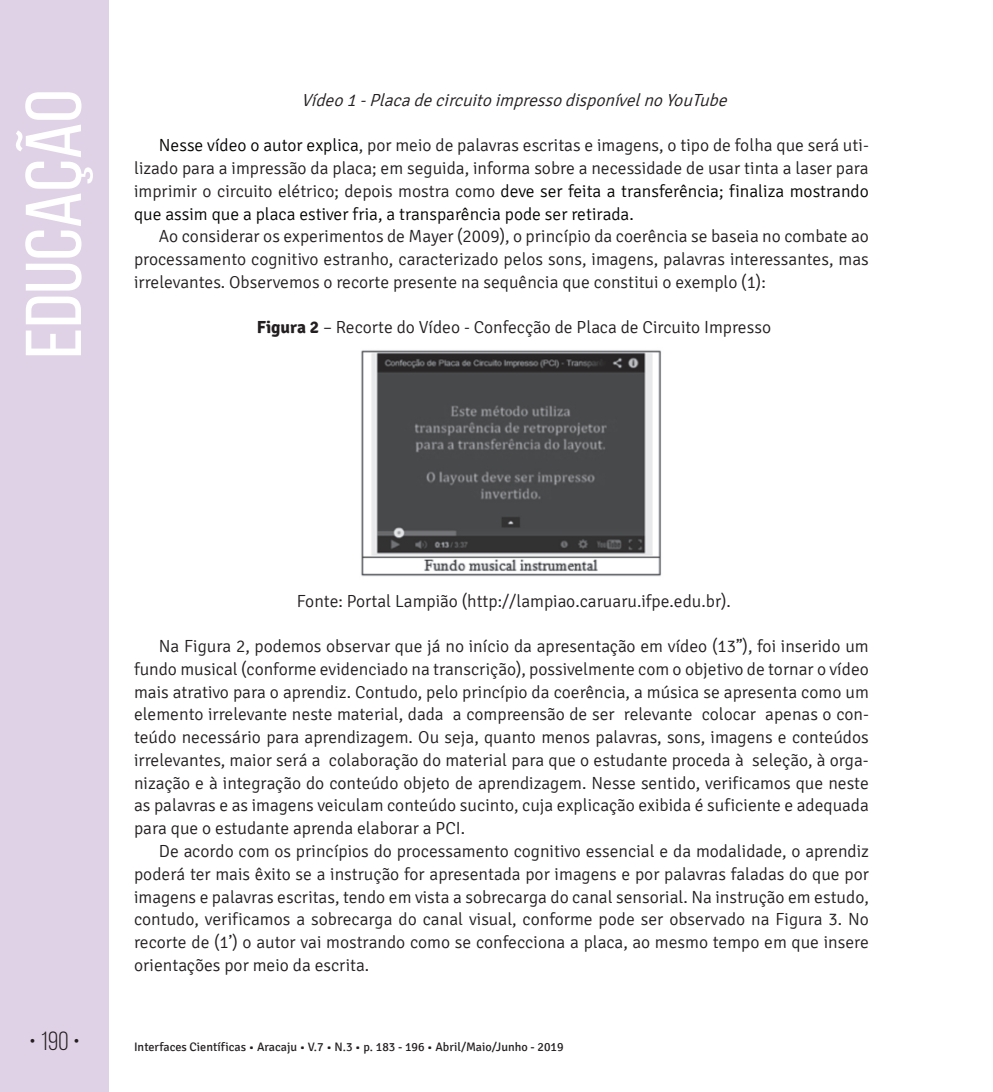
<style>
.page{position:relative;width:993px;height:1092px;background:#fff}
.page>*{position:absolute;margin:0;border:0;box-sizing:border-box;transform-origin:0 0}
.t1{font:78.75px "Bebas Neue";color:#fff;scale:1.09 1}
.t2{font:26.25px "Bebas Neue";color:#231f20}
.t3{font:300 17.5px/22.8px "Signika";color:#231f20;text-align:justify}
.t4{font:italic 300 17.5px "Signika";color:#231f20}
.t5{font:12.25px "Signika";color:#231f20}
.s1{color:#040503}
.s2{font-weight:700}
</style>
<div class="page">
<div style="left:0;top:0;width:109px;height:1091px;background:#e0d2e6"></div>
<img style="left:361px;top:350px;width:300px;height:227px">
<h1 class="t1" style="left:11px;top:358px;width:248px;rotate:-90deg">EDUCAÇÃO</h1>
<p class="t4" style="left:301px;top:90px;width:432px">Vídeo1 -PlacadecircuitoimpressodisponívelnoYouTube</p>
<p class="t3" style="left:134px;top:134px;width:736px;text-indent:25px"><span class="s1">Nesse vídeo o autor explica</span>, por meio de palavras escritas e imagens, o tipo de folha que será uti&shy;lizado para a impressão da placa; em seguida, informa sobre a necessidade de usar tinta a laser para imprimir o circuito elétrico; depois mostra como <span class="s1">deve ser feita a transferência; finaliza mostrando que assim que a placa estiver fria, a transparência pode ser retirada.</span></p>
<p class="t3" style="left:134px;top:225px;width:736px;text-indent:25px">Ao considerar os experimentos de Mayer (2009), o princípio da coerência se baseia no combate ao processamento cognitivo estranho, caracterizado pelos sons, imagens, palavras interessantes, mas irrelevantes. Observemos o recorte presente na sequência que constitui o exemplo (1):</p>
<p class="t3" style="left:256px;top:316px;width:515px"><span class="s2">Figura 2</span> – Recorte do Vídeo - Confecção de Placa de Circuito Impresso</p>
<p class="t3" style="left:297px;top:589px;width:435px">Fonte: Portal Lampião (http://lampiao.caruaru.ifpe.edu.br).</p>
<p class="t3" style="left:134px;top:635px;width:736px;text-indent:25px">Na Figura 2, podemos observar que já no início da apresentação em vídeo (13”), foi inserido um fundo musical (conforme evidenciado na transcrição), possivelmente com o objetivo de tornar o vídeo mais atrativo para o aprendiz. Contudo, pelo princípio da coerência, a música se apresenta como um elemento irrelevante neste material, dada a compreensão de ser relevante colocar apenas o con&shy;teúdo necessário para aprendizagem. Ou seja, quanto menos palavras, sons, imagens e conteúdos irrelevantes, maior será a colaboração do material para que o estudante proceda à seleção, à orga&shy;nização e à integração do conteúdo objeto de aprendizagem. Nesse sentido, verificamos que neste as palavras e as imagens veiculam conteúdo sucinto, cuja explicação exibida é suficiente e adequada para que o estudante aprenda elaborar a PCI.</p>
<p class="t3" style="left:134px;top:840px;width:736px;text-indent:25px">De acordo com os princípios do processamento cognitivo essencial e da modalidade, o aprendiz poderá ter mais êxito se a instrução for apresentada por imagens e por palavras faladas do que por imagens e palavras escritas, tendo em vista a sobrecarga do canal sensorial. Na instrução em estudo, contudo, verificamos a sobrecarga do canal visual, conforme pode ser observado na Figura 3. No recorte de (1’) o autor vai mostrando como se confecciona a placa, ao mesmo tempo em que insere orientações por meio da escrita.</p>
<h2 class="t2" style="left:29px;top:1026px;width:52px">• 190 •</h2>
<p class="t5" style="left:134px;top:1040px;width:431px">Interfaces Científicas • Aracaju • V.7 • N.3 • p. 183 - 196 • Abril/Maio/Junho - 2019</p>
</div>
